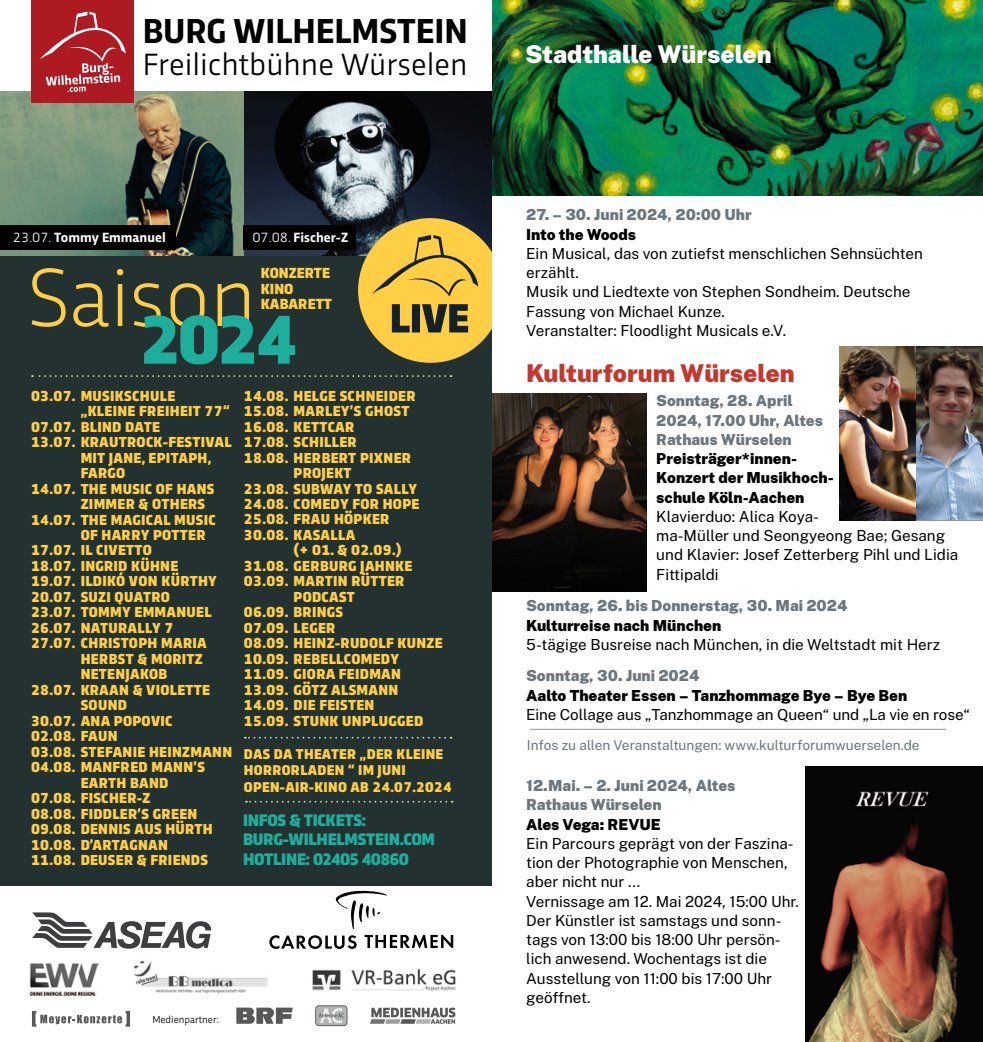
<style>
.page{position:relative;width:983px;height:1042px;background:#fff}
.page>*{position:absolute;margin:0;border:0;box-sizing:border-box;transform-origin:0 0}
.t1{font:900 72.27px "Trasandina";color:#1eae9c}
.t2{font:700 36.23px "Trasandina";color:#000}
.t3{font:32.2px "Trasandina";color:#000}
.KuKa_Head{font:900 24.5px "Public Sans";color:#c7362b}
.KuKa_Head-2{font:900 24.5px "Public Sans";color:#fff}
.t4{font:900 17.5px/19.2px "Trasandina";letter-spacing:-.015em;color:#1eae9c}
.t5{font:900 15.4px/15.4px "Trasandina";color:#fecf44}
.t6{font:900 15.22px "Trasandina";letter-spacing:.02em;color:#fecf44}
.KuKa_Copy{font:15.22px/19.2px "Public Sans";color:#000}
.KuKa_Copy-2{font:900 15.22px/19.2px "Public Sans";color:#6c767c}
.KuKa_Copy-3{font:900 15.22px/19.2px "Public Sans";color:#000}
.t7{font:900 14.88px/16.6px "Trasandina";letter-spacing:.02em;color:#fecf44}
.t8{font:700 14px "Trasandina";color:#fff}
.KuKa_Copy-4{font:13.65px "Public Sans";color:#6c767c}
.t9{font:10.5px "Trasandina";color:#000}
.s1{font-weight:400}
</style>
<div class="page">
<img style="left:491px;top:0;width:491px;height:196px">
<img style="left:805px;top:766px;width:177px;height:276px">
<img style="left:491px;top:393px;width:155px;height:199px">
<hr style="left:530px;top:729px;width:415px;height:1px;background:#90989e">
<div style="left:0;top:91px;width:491px;height:794px;background:#233131"></div>
<svg style="left:32px;top:268px;width:217px;height:59px"></svg>
<img style="left:29px;top:963px;width:70px;height:32px">
<img style="left:133px;top:960px;width:134px;height:34px">
<img style="left:312px;top:968px;width:144px;height:23px">
<svg style="left:236px;top:1007px;width:56px;height:17px"></svg>
<svg style="left:370px;top:1007px;width:85px;height:17px"></svg>
<svg style="left:315px;top:1005px;width:32px;height:21px"></svg>
<div style="left:316px;top:1006px;width:30px;height:19px;background:#b1b3b4;border-radius:3px"></div>
<svg style="left:319px;top:1008px;width:25px;height:15px"></svg>
<svg style="left:32px;top:1011px;width:98px;height:15px"></svg>
<svg style="left:32px;top:912px;width:179px;height:36px"></svg>
<svg style="left:269px;top:935px;width:87px;height:14px"></svg>
<svg style="left:364px;top:935px;width:89px;height:13px"></svg>
<svg style="left:335px;top:890px;width:52px;height:39px"></svg>
<img style="left:0;top:91px;width:491px;height:165px">
<div style="left:243px;top:225px;width:112px;height:24px;background:#000"></div>
<div style="left:0;top:225px;width:175px;height:24px;background:#000"></div>
<div style="left:32px;top:0;width:102px;height:102px;background:#ad1a22"></div>
<svg style="left:39px;top:11px;width:87px;height:81px"></svg>
<svg style="left:245px;top:737px;width:206px;height:1px"></svg>
<svg style="left:32px;top:375px;width:419px;height:2px"></svg>
<svg style="left:246px;top:801px;width:206px;height:1px"></svg>
<svg style="left:358px;top:218px;width:133px;height:145px"></svg>
<img style="left:839px;top:346px;width:77px;height:175px">
<img style="left:916px;top:346px;width:66px;height:174px">
<p class="t2" style="left:143px;top:4px;width:326px">BURG WILHELMSTEIN</p>
<p class="t3" style="left:143px;top:40px;width:326px">Freilichtbühne Würselen</p>
<p class="t8" style="left:13px;top:227px;width:154px"><span class="s1">23.07.</span> Tommy Emmanuel</p>
<p class="t8" style="left:252px;top:227px;width:97px"><span class="s1">07.08.</span> Fischer-Z</p>
<p class="t5" style="left:261px;top:264px;width:72px">KONZERTE<br>KINO<br>KABARETT</p>
<p class="t1" style="left:139px;top:287px;width:160px">2024</p>
<p class="t6" style="left:31px;top:384px;width:146px">03.07. MUSIKSCHULE</p>
<p class="t6" style="left:81px;top:400px;width:150px">„KLEINE FREIHEIT 77“</p>
<p class="t6" style="left:31px;top:415px;width:130px">07.07. BLIND DATE</p>
<p class="t6" style="left:31px;top:431px;width:202px">13.07. KRAUTROCK-FESTIVAL</p>
<p class="t6" style="left:81px;top:446px;width:132px">MIT JANE, EPITAPH,</p>
<p class="t6" style="left:81px;top:462px;width:46px">FARGO</p>
<p class="t6" style="left:31px;top:477px;width:185px">14.07. THE MUSIC OF HANS</p>
<p class="t6" style="left:81px;top:493px;width:126px">ZIMMER &amp; OTHERS</p>
<p class="t6" style="left:31px;top:508px;width:186px">14.07. THE MAGICAL MUSIC</p>
<p class="t6" style="left:81px;top:524px;width:126px">OF HARRY POTTER</p>
<p class="t6" style="left:31px;top:539px;width:122px">17.07. IL CIVETTO</p>
<p class="t6" style="left:31px;top:555px;width:149px">18.07. INGRID KÜHNE</p>
<p class="t6" style="left:31px;top:570px;width:187px">19.07. ILDIKÓ VON KÜRTHY</p>
<p class="t6" style="left:31px;top:586px;width:140px">20.07. SUZI QUATRO</p>
<p class="t6" style="left:31px;top:601px;width:182px">23.07. TOMMY EMMANUEL</p>
<p class="t6" style="left:31px;top:617px;width:144px">26.07. NATURALLY 7</p>
<p class="t6" style="left:31px;top:632px;width:177px">27.07. CHRISTOPH MARIA</p>
<p class="t6" style="left:81px;top:648px;width:124px">HERBST &amp; MORITZ</p>
<p class="t6" style="left:81px;top:663px;width:88px">NETENJAKOB</p>
<p class="t6" style="left:31px;top:679px;width:180px">28.07. KRAAN &amp; VIOLETTE</p>
<p class="t6" style="left:81px;top:694px;width:48px">SOUND</p>
<p class="t6" style="left:31px;top:709px;width:143px">30.07. ANA POPOVIC</p>
<p class="t6" style="left:31px;top:725px;width:88px">02.08. FAUN</p>
<p class="t6" style="left:31px;top:740px;width:203px">03.08. STEFANIE HEINZMANN</p>
<p class="t6" style="left:31px;top:756px;width:175px">04.08. MANFRED MANN’S</p>
<p class="t6" style="left:81px;top:771px;width:89px">EARTH BAND</p>
<p class="t6" style="left:31px;top:787px;width:121px">07.08. FISCHER-Z</p>
<p class="t6" style="left:31px;top:802px;width:168px">08.08. FIDDLER’S GREEN</p>
<p class="t6" style="left:31px;top:818px;width:183px">09.08. DENNIS AUS HÜRTH</p>
<p class="t6" style="left:31px;top:833px;width:138px">10.08. D’ARTAGNAN</p>
<p class="t6" style="left:31px;top:849px;width:178px">11.08. DEUSER &amp; FRIENDS</p>
<p class="t6" style="left:244px;top:384px;width:173px">14.08. HELGE SCHNEIDER</p>
<p class="t6" style="left:244px;top:400px;width:167px">15.08. MARLEY’S GHOST</p>
<p class="t6" style="left:244px;top:415px;width:112px">16.08. KETTCAR</p>
<p class="t6" style="left:244px;top:431px;width:114px">17.08. SCHILLER</p>
<p class="t6" style="left:244px;top:446px;width:168px">18.08. HERBERT PIXNER</p>
<p class="t6" style="left:293px;top:462px;width:60px">PROJEKT</p>
<p class="t6" style="left:244px;top:477px;width:175px">23.08. SUBWAY TO SALLY</p>
<p class="t6" style="left:244px;top:493px;width:177px">24.08. COMEDY FOR HOPE</p>
<p class="t6" style="left:244px;top:508px;width:147px">25.08. FRAU HÖPKER</p>
<p class="t6" style="left:244px;top:524px;width:113px">30.08. KASALLA</p>
<p class="t6" style="left:293px;top:539px;width:109px">(+ 01. &amp; 02.09.)</p>
<p class="t6" style="left:244px;top:555px;width:170px">31.08. GERBURG JAHNKE</p>
<p class="t6" style="left:244px;top:570px;width:162px">03.09. MARTIN RÜTTER</p>
<p class="t6" style="left:293px;top:586px;width:63px">PODCAST</p>
<p class="t6" style="left:244px;top:601px;width:101px">06.09. BRINGS</p>
<p class="t6" style="left:244px;top:617px;width:93px">07.09. LEGER</p>
<p class="t6" style="left:244px;top:632px;width:200px">08.09. HEINZ-RUDOLF KUNZE</p>
<p class="t6" style="left:244px;top:647px;width:157px">10.09. REBELLCOMEDY</p>
<p class="t6" style="left:244px;top:663px;width:158px">11.09. GIORA FEIDMAN</p>
<p class="t6" style="left:244px;top:678px;width:156px">13.09. GÖTZ ALSMANN</p>
<p class="t6" style="left:244px;top:694px;width:132px">14.09. DIE FEISTEN</p>
<p class="t6" style="left:244px;top:709px;width:181px">15.09. STUNK UNPLUGGED</p>
<p class="t7" style="left:244px;top:744px;width:209px">DAS DA THEATER „DER KLEINE<br>HORRORLADEN “ IM JUNI<br>OPEN-AIR-KINO AB 24.07.2024</p>
<p class="t4" style="left:243px;top:809px;width:193px">INFOS &amp; TICKETS:<br>BURG-WILHELMSTEIN.COM<br>HOTLINE: 02405 40860</p>
<p class="t9" style="left:152px;top:1011px;width:68px">Medienpartner:</p>
<p class="KuKa_Head-2" style="left:525px;top:35px;width:248px">Stadthalle Würselen</p>
<p class="KuKa_Copy-2" style="left:526px;top:204px;width:227px">27. – 30. Juni 2024, 20:00 Uhr</p>
<p class="KuKa_Copy-3" style="left:526px;top:223px;width:111px">Into the Woods</p>
<p class="KuKa_Copy" style="left:526px;top:243px;width:398px">Ein Musical, das von zutiefst menschlichen Sehnsüchten erzählt.</p>
<p class="KuKa_Copy" style="left:526px;top:281px;width:385px">Musik und Liedtexte von Stephen Sondheim. Deutsche<br>Fassung von Michael Kunze.</p>
<p class="KuKa_Copy" style="left:526px;top:320px;width:261px">Veranstalter: Floodlight Musicals e.V.</p>
<p class="KuKa_Head" style="left:526px;top:354px;width:270px">Kulturforum Würselen</p>
<p class="KuKa_Copy-2" style="left:656px;top:390px;width:168px">Sonntag, 28. April<br>2024, 17.00 Uhr, Altes<br>Rathaus Würselen</p>
<p class="KuKa_Copy-3" style="left:656px;top:448px;width:179px">Preisträger*innen-<br>Konzert der Musikhoch&shy;schule Köln-Aachen</p>
<p class="KuKa_Copy" style="left:656px;top:506px;width:303px">Klavierduo: Alica Koya-<br>ma-Müller und Seongyeong Bae; Gesang und Klavier: Josef Zetterberg Pihl und Lidia<br>Fittipaldi</p>
<p class="KuKa_Copy-2" style="left:526px;top:595px;width:322px">Sonntag, 26. bis Donnerstag, 30. Mai 2024</p>
<p class="KuKa_Copy-3" style="left:526px;top:614px;width:197px">Kulturreise nach München</p>
<p class="KuKa_Copy" style="left:526px;top:634px;width:415px">5-tägige Busreise nach München, in die Weltstadt mit Herz</p>
<p class="KuKa_Copy-2" style="left:526px;top:665px;width:175px">Sonntag, 30. Juni 2024</p>
<p class="KuKa_Copy-3" style="left:526px;top:684px;width:382px">Aalto Theater Essen – Tanzhommage Bye – Bye Ben</p>
<p class="KuKa_Copy" style="left:526px;top:704px;width:445px">Eine Collage aus „Tanzhommage an Queen“ und „La vie en rose“</p>
<p class="KuKa_Copy-4" style="left:527px;top:735px;width:394px">Infos zu allen Veranstaltungen: www.kulturforumwuerselen.de</p>
<p class="KuKa_Copy-2" style="left:526px;top:774px;width:211px">12.Mai. – 2. Juni 2024, Altes<br>Rathaus Würselen</p>
<p class="KuKa_Copy-3" style="left:526px;top:813px;width:136px">Ales Vega: REVUE</p>
<p class="KuKa_Copy" style="left:526px;top:833px;width:274px">Ein Parcours geprägt von der Faszina&shy;tion der Photographie von Menschen, aber nicht nur ...<br>Vernissage am 12. Mai 2024, 15:00 Uhr.</p>
<p class="KuKa_Copy" style="left:526px;top:910px;width:257px">Der Künstler ist samstags und sonn&shy;tags von 13:00 bis 18:00 Uhr persön&shy;lich anwesend. Wochentags ist die<br>Ausstellung von 11:00 bis 17:00 Uhr geöffnet.</p>
</div>
